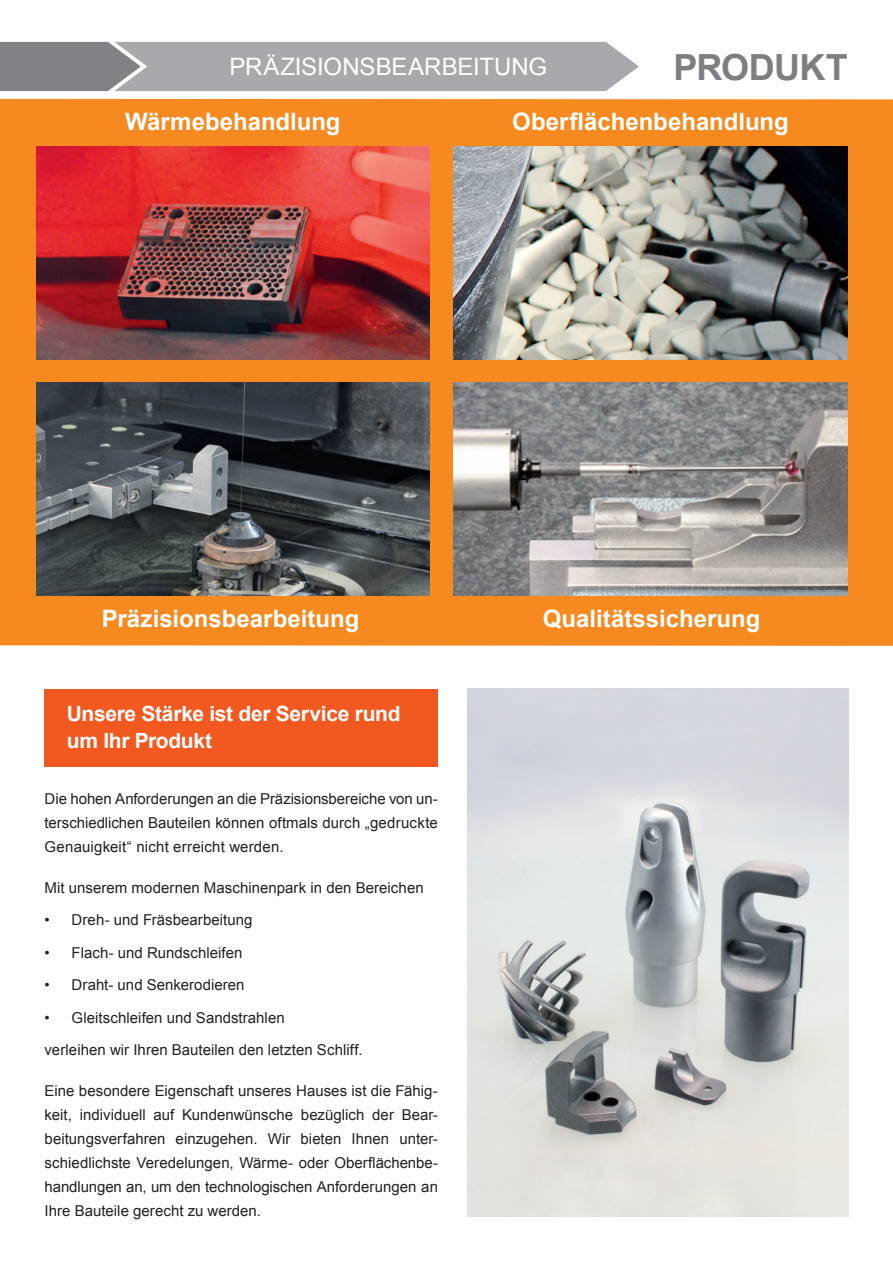
<style>
.page{position:relative;width:893px;height:1263px;background:#fff}
.page>*{position:absolute;margin:0;border:0;box-sizing:border-box;transform-origin:0 0}
.t1{font:700 36px "Arial";letter-spacing:-.02em;color:#7c7e81}
.t2{font:700 24px "Arial";color:#fff}
.t3{font:24px "Arial";letter-spacing:-.005em;color:#fff}
.t4{font:700 21px/27px "Arial";letter-spacing:-.015em;color:#fff}
.t5{font:15px/24px "Arial";letter-spacing:.005em;color:#231f20;text-align:justify}
</style>
<div class="page">
<div style="left:0;top:99px;width:893px;height:547px;background:#f6891f"></div>
<img style="left:36px;top:147px;width:393px;height:212px">
<img style="left:454px;top:147px;width:393px;height:212px">
<img style="left:454px;top:383px;width:393px;height:212px">
<img style="left:36px;top:383px;width:393px;height:212px">
<svg style="left:0;top:42px;width:639px;height:49px;background:#a3a4a8"></svg>
<div style="left:45px;top:689px;width:393px;height:78px;background:#f15921"></div>
<img style="left:468px;top:689px;width:380px;height:528px">
<h2 class="t3" style="left:230px;top:51px;width:319px">PRÄZISIONSBEARBEITUNG</h2>
<h1 class="t1" style="left:674px;top:43px;width:176px">PRODUKT</h1>
<h2 class="t2" style="left:125px;top:106px;width:217px">Wärmebehandlung</h2>
<h2 class="t2" style="left:512px;top:106px;width:278px">Oberflächenbehandlung</h2>
<h2 class="t2" style="left:102px;top:602px;width:259px">Präzisionsbearbeitung</h2>
<h2 class="t2" style="left:543px;top:602px;width:219px">Qualitätssicherung</h2>
<h3 class="t4" style="left:67px;top:701px;width:335px">Unsere Stärke ist der Service rund um Ihr Produkt</h3>
<p class="t5" style="left:45px;top:786px;width:395px">Die hohen Anforderungen an die Präzisionsbereiche von un&shy;terschiedlichen Bauteilen können oftmals durch „gedruckte Genauigkeit“ nicht erreicht werden.</p>
<p class="t5" style="left:45px;top:875px;width:381px">Mit unserem modernen Maschinenpark in den Bereichen</p>
<p class="t5" style="left:45px;top:908px;width:209px">• Dreh- und Fräsbearbeitung</p>
<p class="t5" style="left:45px;top:940px;width:199px">• Flach- und Rundschleifen</p>
<p class="t5" style="left:45px;top:973px;width:201px">• Draht- und Senkerodieren</p>
<p class="t5" style="left:45px;top:1001px;width:319px;line-height:32.5px">• Gleitschleifen und Sandstrahlen<br>verleihen wir Ihren Bauteilen den letzten Schliff.</p>
<p class="t5" style="left:45px;top:1079px;width:395px">Eine besondere Eigenschaft unseres Hauses ist die Fähig&shy;keit, individuell auf Kundenwünsche bezüglich der Bear&shy;beitungsverfahren einzugehen. Wir bieten Ihnen unter&shy;schiedlichste Veredelungen, Wärme- oder Oberflächenbe&shy;handlungen an, um den technologischen Anforderungen an Ihre Bauteile gerecht zu werden.</p>
</div>
